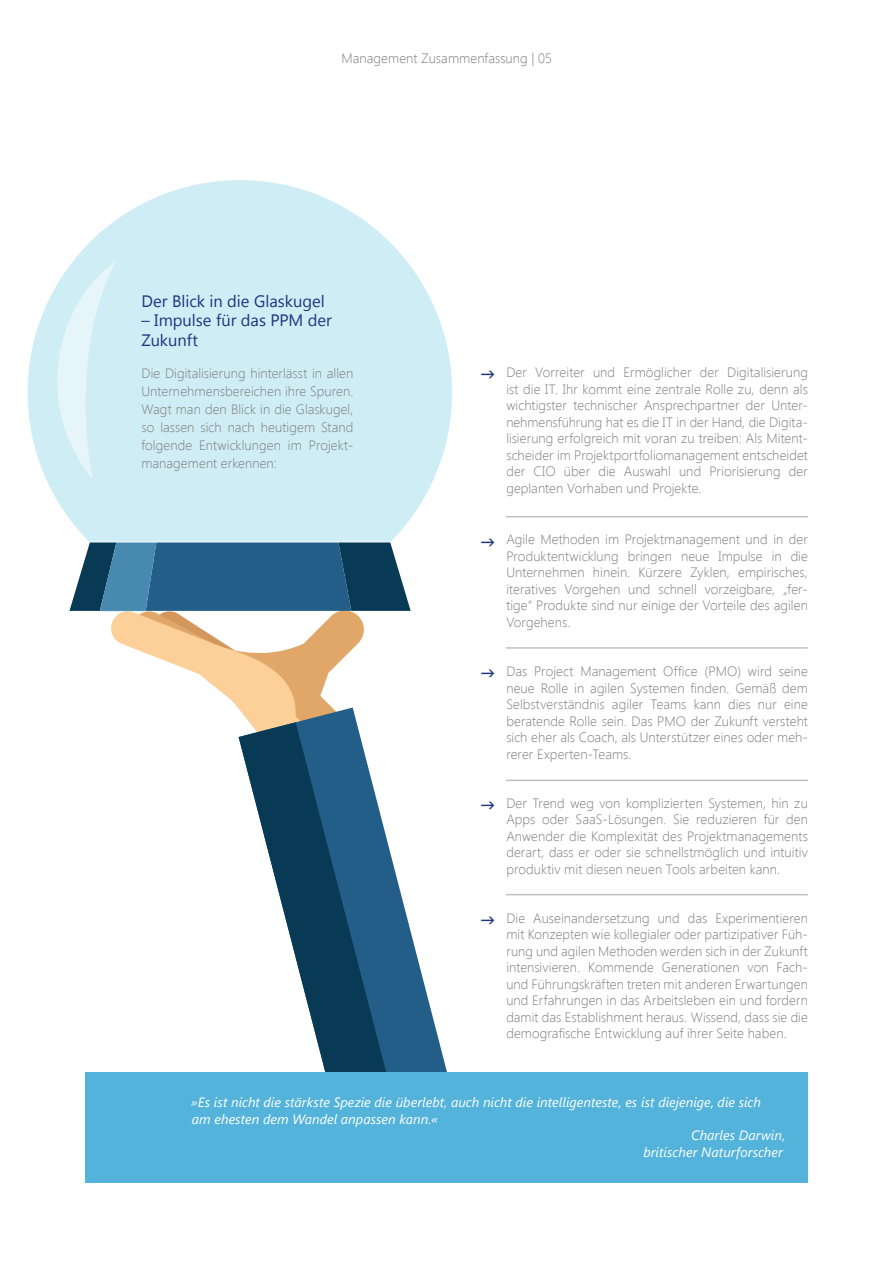
<style>
.page{position:relative;width:893px;height:1263px;background:#fff}
.page>*{position:absolute;margin:0;border:0;box-sizing:border-box;transform-origin:0 0}
.t1{font:16.5px/19.8px "Segoe UI";color:#1e3582}
.t2{font:300 13.5px/16.5px "Segoe UI";letter-spacing:.005em;color:#7c7b7b;text-align:justify}
.t3{font:italic 13.5px "Segoe UI";letter-spacing:.005em;color:#fff}
</style>
<div class="page">
<svg style="left:413px;top:941px;width:34px;height:131px"></svg>
<svg style="left:251px;top:788px;width:162px;height:284px"></svg>
<svg style="left:69px;top:542px;width:342px;height:246px"></svg>
<svg style="left:28px;top:180px;width:424px;height:361px;fill:#cfedf4"></svg>
<svg style="left:57px;top:261px;width:59px;height:216px"></svg>
<div style="left:85px;top:1072px;width:723px;height:110px;background:#54b3da"></div>
<hr style="left:506px;top:516px;width:302px;height:1px;background:#c2c1c1">
<hr style="left:506px;top:647px;width:302px;height:2px;background:#c2c1c1">
<hr style="left:506px;top:780px;width:302px;height:1px;background:#c2c1c1">
<hr style="left:506px;top:894px;width:302px;height:1px;background:#c2c1c1">
<p class="t2" style="left:342px;top:49px;width:212px">Management Zusammenfassung | 05</p>
<p class="t1" style="left:141px;top:290px;width:185px">Der Blick in die Glaskugel</p>
<p class="t1" style="left:141px;top:310px;width:192px">– Impulse für das PPM der<br>Zukunft</p>
<p class="t2" style="left:141px;top:364px;width:213px;line-height:18px">Die Digitalisierung hinterlässt in allen Unternehmensbereichen ihre Spuren.<br>Wagt man den Blick in die Glaskugel, so lassen sich nach heutigem Stand folgende Entwicklungen im Projekt&shy;management erkennen:</p>
<p class="t2" style="left:506px;top:364px;width:303px">Der Vorreiter und Ermöglicher der Digitalisierung ist die IT. Ihr kommt eine zentrale Rolle zu, denn als wichtigster technischer Ansprechpartner der Unter&shy;nehmensführung hat es die IT in der Hand, die Digita&shy;lisierung erfolgreich mit voran zu treiben: Als Mitent&shy;scheider im Projektportfoliomanagement entscheidet der CIO über die Auswahl und Priorisierung der geplanten Vorhaben und Projekte.</p>
<p class="t2" style="left:506px;top:531px;width:303px">Agile Methoden im Projektmanagement und in der Produktentwicklung bringen neue Impulse in die Unternehmen hinein. Kürzere Zyklen, empirisches, iteratives Vorgehen und schnell vorzeigbare, „fer&shy;tige“ Produkte sind nur einige der Vorteile des agilen Vorgehens.</p>
<p class="t2" style="left:506px;top:663px;width:303px">Das Project Management Office (PMO) wird seine neue Rolle in agilen Systemen finden. Gemäß dem Selbstverständnis agiler Teams kann dies nur eine beratende Rolle sein. Das PMO der Zukunft versteht sich eher als Coach, als Unterstützer eines oder meh&shy;rerer Experten-Teams.</p>
<p class="t2" style="left:506px;top:794px;width:303px">Der Trend weg von komplizierten Systemen, hin zu Apps oder SaaS-Lösungen. Sie reduzieren für den Anwender die Komplexität des Projektmanagements derart, dass er oder sie schnellstmöglich und intuitiv produktiv mit diesen neuen Tools arbeiten kann.</p>
<p class="t2" style="left:506px;top:909px;width:303px">Die Auseinandersetzung und das Experimentieren mit Konzepten wie kollegialer oder partizipativer Füh&shy;rung und agilen Methoden werden sich in der Zukunft intensivieren. Kommende Generationen von Fach&shy;und Führungskräften treten mit anderen Erwartungen und Erfahrungen in das Arbeitsleben ein und fordern damit das Establishment heraus. Wissend, dass sie die demografische Entwicklung auf ihrer Seite haben.</p>
<p class="t3" style="left:191px;top:1093px;width:572px">»Es ist nicht die stärkste Spezie die überlebt, auch nicht die intelligenteste, es ist diejenige, die sich</p>
<p class="t3" style="left:192px;top:1110px;width:248px">am ehesten dem Wandel anpassen kann.«</p>
<p class="t3" style="left:691px;top:1126px;width:96px">Charles Darwin,</p>
<p class="t3" style="left:643px;top:1143px;width:141px">britischer Naturforscher</p>
</div>
